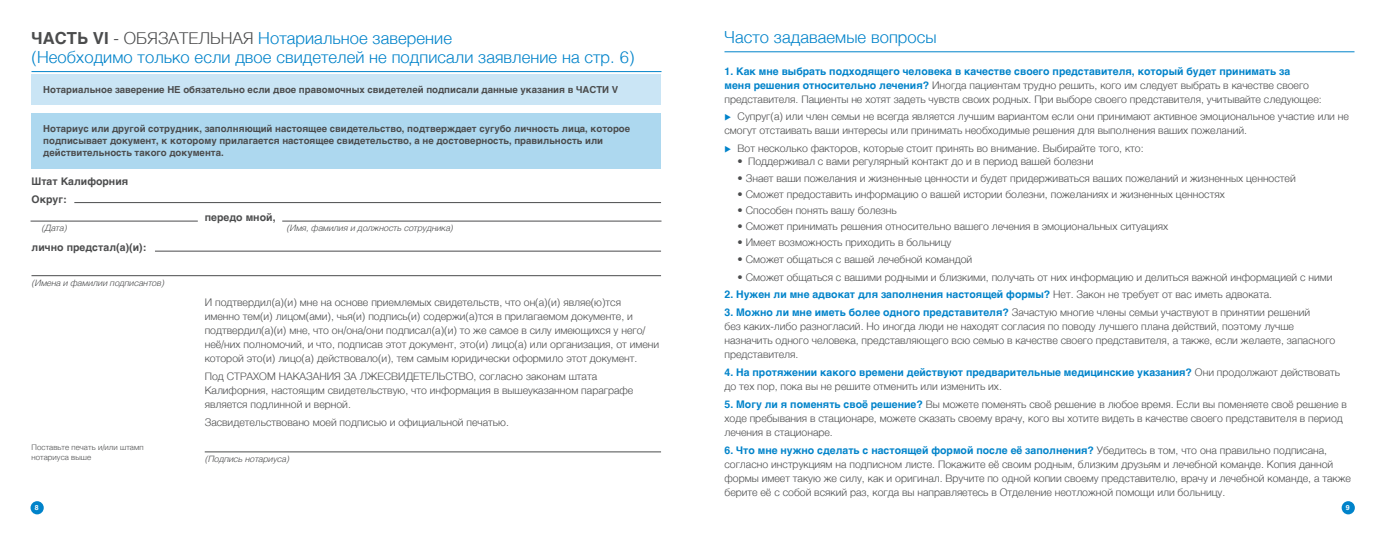
<style>
.page{position:relative;width:1386px;height:536px;background:#fff}
.page>*{position:absolute;margin:0;border:0;box-sizing:border-box;transform-origin:0 0}
.t1{font:300 16.62px/19.2px "Helvetica";letter-spacing:.005em;color:#0083ca}
.t2{font:300 10.5px/14px "Helvetica";color:#4b4c4d}
.t3{font:700 10.5px/14px "Helvetica";color:#0083ca}
.t4{font:700 10.5px/17.9px "Helvetica";letter-spacing:.005em;color:#4b4c4d}
.t5{font:700 9.62px/12.2px "Helvetica";color:#4b4c4d}
.t6{font:italic 300 8.75px "Helvetica";letter-spacing:.005em;color:#4b4c4d}
.t7{font:300 7.88px/10.5px "Helvetica";letter-spacing:.01em;color:#4b4c4d}
.t8{font:700 7px "Helvetica";color:#fff}
.s1{font-weight:700;color:#4b4c4d}
.s2{color:#4b4c4d}
.s3{font-weight:700;color:#0083ca}
.s4{color:#0083ca}
.s5{font-weight:300;color:#4b4c4d}
</style>
<div class="page">
<div style="left:32px;top:74px;width:630px;height:31px;background:#cae5f5"></div>
<div style="left:32px;top:113px;width:630px;height:55px;background:#add8ef"></div>
<hr style="left:32px;top:71px;width:630px;height:1px;background:#0083ca">
<hr style="left:32px;top:275px;width:629px;height:1px;background:#4b4c4d">
<hr style="left:205px;top:451px;width:456px;height:1px;background:#4b4c4d">
<hr style="left:724px;top:51px;width:630px;height:1px;background:#0083ca">
<div style="left:1342px;top:501px;width:13px;height:13px;background:#0083ca;border-radius:50%"></div>
<div style="left:31px;top:501px;width:13px;height:13px;background:#0083ca;border-radius:50%"></div>
<hr style="left:74px;top:202px;width:587px;height:1px;background:#4b4c4d">
<hr style="left:155px;top:251px;width:506px;height:1px;background:#4b4c4d">
<hr style="left:31px;top:221px;width:167px;height:1px;background:#4b4c4d">
<hr style="left:282px;top:221px;width:380px;height:1px;background:#4b4c4d">
<h1 class="t1" style="left:32px;top:27px;width:605px"><span class="s1">ЧАСТЬ VI</span> <span class="s2">- ОБЯЗАТЕЛЬНАЯ</span> Нотариальное заверение<br>(Необходимо только если двое свидетелей не подписали заявление на стр. 6)</h1>
<p class="t5" style="left:43px;top:84px;width:577px">Нотариальное заверение НЕ обязательно если двое правомочных свидетелей подписали данные указания в ЧАСТИ V</p>
<p class="t5" style="left:43px;top:122px;width:588px">Нотариус или другой сотрудник, заполняющий настоящее свидетельство, подтверждает сугубо личность лица, которое подписывает документ, к которому прилагается настоящее свидетельство, а не достоверность, правильность или действительность такого документа.</p>
<p class="t4" style="left:32px;top:172px;width:98px">Штат Калифорния<br>Округ:</p>
<p class="t4" style="left:205px;top:208px;width:72px">передо мной,</p>
<p class="t6" style="left:41px;top:220px;width:27px">(Дата)</p>
<p class="t6" style="left:286px;top:220px;width:168px">(Имя, фамилия и должность сотрудника)</p>
<p class="t4" style="left:32px;top:238px;width:116px">лично предстал(а)(и):</p>
<p class="t6" style="left:32px;top:275px;width:134px">(Имена и фамилии подписантов)</p>
<p class="t2" style="left:205px;top:294px;width:456px">И подтвердил(а)(и) мне на основе приемлемых свидетельств, что он(а)(и) являе(ю)тся<br>именно тем(и) лицом(ами), чья(и) подпись(и) содержи(а)тся в прилагаемом документе, и подтвердил(а)(и) мне, что он/она/они подписал(а)(и) то же самое в силу имеющихся у него/ неё/них полномочий, и что, подписав этот документ, это(и) лицо(а) или организация, от имени которой это(и) лицо(а) действовало(и), тем самым юридически оформило этот документ.</p>
<p class="t2" style="left:205px;top:368px;width:430px">Под СТРАХОМ НАКАЗАНИЯ ЗА ЛЖЕСВИДЕТЕЛЬСТВО, согласно законам штата<br>Калифорния, настоящим свидетельствую, что информация в вышеуказанном параграфе является подлинной и верной.</p>
<p class="t2" style="left:205px;top:414px;width:306px">Засвидетельствовано моей подписью и официальной печатью.</p>
<p class="t6" style="left:205px;top:451px;width:86px">(Подпись нотариуса)</p>
<p class="t7" style="left:32px;top:441px;width:114px">Поставьте печать и/или штамп нотариуса выше</p>
<h1 class="t1" style="left:724px;top:27px;width:214px">Часто задаваемые вопросы</h1>
<p class="t2" style="left:724px;top:64px;width:599px"><span class="s3">1. Как мне выбрать подходящего человека в качестве своего представителя, который будет принимать за<br>меня решения относительно лечения?</span> Иногда пациентам трудно решить, кого им следует выбрать в качестве своего представителя. Пациенты не хотят задеть чувств своих родных. При выборе своего представителя, учитывайте следующее:</p>
<p class="t2" style="left:724px;top:108px;width:626px"><span class="s4">◆</span> Супруг(а) или член семьи не всегда является лучшим вариантом если они принимают активное эмоциональное участие или не смогут отстаивать ваши интересы или принимать необходимые решения для выполнения ваших пожеланий.</p>
<p class="t2" style="left:724px;top:140px;width:421px"><span class="s4">◆</span> Вот несколько факторов, которые стоит принять во внимание. Выбирайте того, кто:</p>
<p class="t2" style="left:738px;top:154px;width:357px">• Поддерживал с вами регулярный контакт до и в период вашей болезни</p>
<p class="t2" style="left:738px;top:170px;width:560px">• Знает ваши пожелания и жизненные ценности и будет придерживаться ваших пожеланий и жизненных ценностей</p>
<p class="t2" style="left:738px;top:186px;width:489px">• Сможет предоставить информацию о вашей истории болезни, пожеланиях и жизненных ценностях</p>
<p class="t2" style="left:738px;top:202px;width:161px">• Способен понять вашу болезнь</p>
<p class="t2" style="left:738px;top:218px;width:432px">• Сможет принимать решения относительно вашего лечения в эмоциональных ситуациях</p>
<p class="t2" style="left:738px;top:235px;width:215px">• Имеет возможность приходить в больницу</p>
<p class="t2" style="left:738px;top:251px;width:236px">• Сможет общаться с вашей лечебной командой</p>
<p class="t2" style="left:738px;top:269px;width:596px">• Сможет общаться с вашими родными и близкими, получать от них информацию и делиться важной информацией с ними</p>
<p class="t3" style="left:724px;top:288px;width:549px">2. Нужен ли мне адвокат для заполнения настоящей формы? <span class="s5">Нет. Закон не требует от вас иметь адвоката.</span></p>
<p class="t2" style="left:724px;top:305px;width:612px"><span class="s3">3. Можно ли мне иметь более одного представителя?</span> Зачастую многие члены семьи участвуют в принятии решений<br>без каких-либо разногласий. Но иногда люди не находят согласия по поводу лучшего плана действий, поэтому лучше назначить одного человека, представляющего всю семью в качестве своего представителя, а также, если желаете, запасного представителя.</p>
<p class="t3" style="left:724px;top:365px;width:617px">4. На протяжении какого времени действуют предварительные медицинские указания? <span class="s5">Они продолжают действовать до тех пор, пока вы не решите отменить или изменить их.</span></p>
<p class="t2" style="left:724px;top:397px;width:624px"><span class="s3">5. Могу ли я поменять своё решение?</span> Вы можете поменять своё решение в любое время. Если вы поменяете своё решение в ходе пребывания в стационаре, можете сказать своему врачу, кого вы хотите видеть в качестве своего представителя в период лечения в стационаре.</p>
<p class="t2" style="left:724px;top:442px;width:628px"><span class="s3">6. Что мне нужно сделать с настоящей формой после её заполнения?</span> Убедитесь в том, что она правильно подписана, согласно инструкциям на подписном листе. Покажите её своим родным, близким друзьям и лечебной команде. Копия данной формы имеет такую же силу, как и оригинал. Вручите по одной копии своему представителю, врачу и лечебной команде, а также берите её с собой всякий раз, когда вы направляетесь в Отделение неотложной помощи или больницу.</p>
<p class="t8" style="left:35px;top:502px;width:5px">8</p>
<p class="t8" style="left:1346px;top:502px;width:5px">9</p>
</div>
